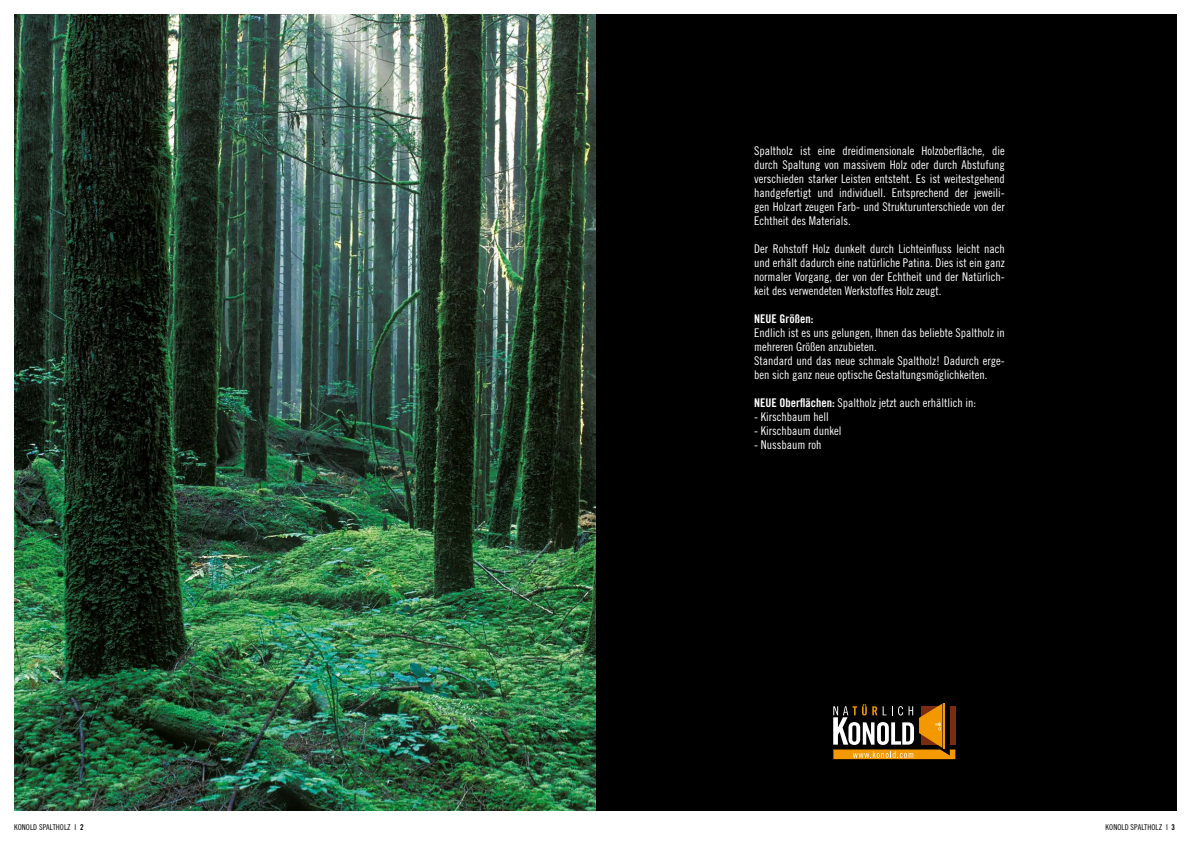
<style>
.page{position:relative;width:1191px;height:842px;background:#fff}
.page>*{position:absolute;margin:0;border:0;box-sizing:border-box;transform-origin:0 0}
.t1{font:12px/14px "Trade Gothic Cond Eighteen";color:#fff;text-align:justify}
.t2{font:12px "Trade Gothic Bold Cond Twenty";color:#fff}
.t3{font:8px "Trade Gothic Cond Eighteen";letter-spacing:.01em;color:#000}
.s1{font-family:"Trade Gothic Bold Cond Twenty"}
</style>
<div class="page">
<div style="left:14px;top:14px;width:1162px;height:797px;background:#000"></div>
<hr style="left:595px;top:14px;width:1px;height:797px;background:#fff">
<img style="left:14px;top:14px;width:581px;height:797px">
<svg style="left:833px;top:703px;width:122px;height:56px"></svg>
<p class="t1" style="left:754px;top:143px;width:252px">Spaltholz ist eine dreidimensionale Holzoberfläche, die durch Spaltung von massivem Holz oder durch Abstufung verschieden starker Leisten entsteht. Es ist weitestgehend handgefertigt und individuell. Entsprechend der jeweili&shy;gen Holzart zeugen Farb- und Strukturunterschiede von der Echtheit des Materials.</p>
<p class="t1" style="left:754px;top:241px;width:252px">Der Rohstoff Holz dunkelt durch Lichteinfluss leicht nach und erhält dadurch eine natürliche Patina. Dies ist ein ganz normaler Vorgang, der von der Echtheit und der Natürlich&shy;keit des verwendeten Werkstoffes Holz zeugt.</p>
<p class="t2" style="left:754px;top:311px;width:61px">NEUE Größen:</p>
<p class="t1" style="left:754px;top:325px;width:252px;text-align:left">Endlich ist es uns gelungen, Ihnen das beliebte Spaltholz in mehreren Größen anzubieten.<br>Standard und das neue schmale Spaltholz! Dadurch erge&shy;ben sich ganz neue optische Gestaltungsmöglichkeiten.</p>
<p class="t1" style="left:754px;top:395px;width:223px"><span class="s1">NEUE Oberflächen:</span> Spaltholz jetzt auch erhältlich in:</p>
<p class="t1" style="left:754px;top:409px;width:76px">- Kirschbaum hell</p>
<p class="t1" style="left:754px;top:423px;width:89px">- Kirschbaum dunkel</p>
<p class="t1" style="left:754px;top:437px;width:69px">- Nussbaum roh</p>
<p class="t3" style="left:14px;top:822px;width:71px">KONOLD SPALTHOLZ I <span class="s1">2</span></p>
<p class="t3" style="left:1105px;top:822px;width:71px">KONOLD SPALTHOLZ I <span class="s1">3</span></p>
</div>
